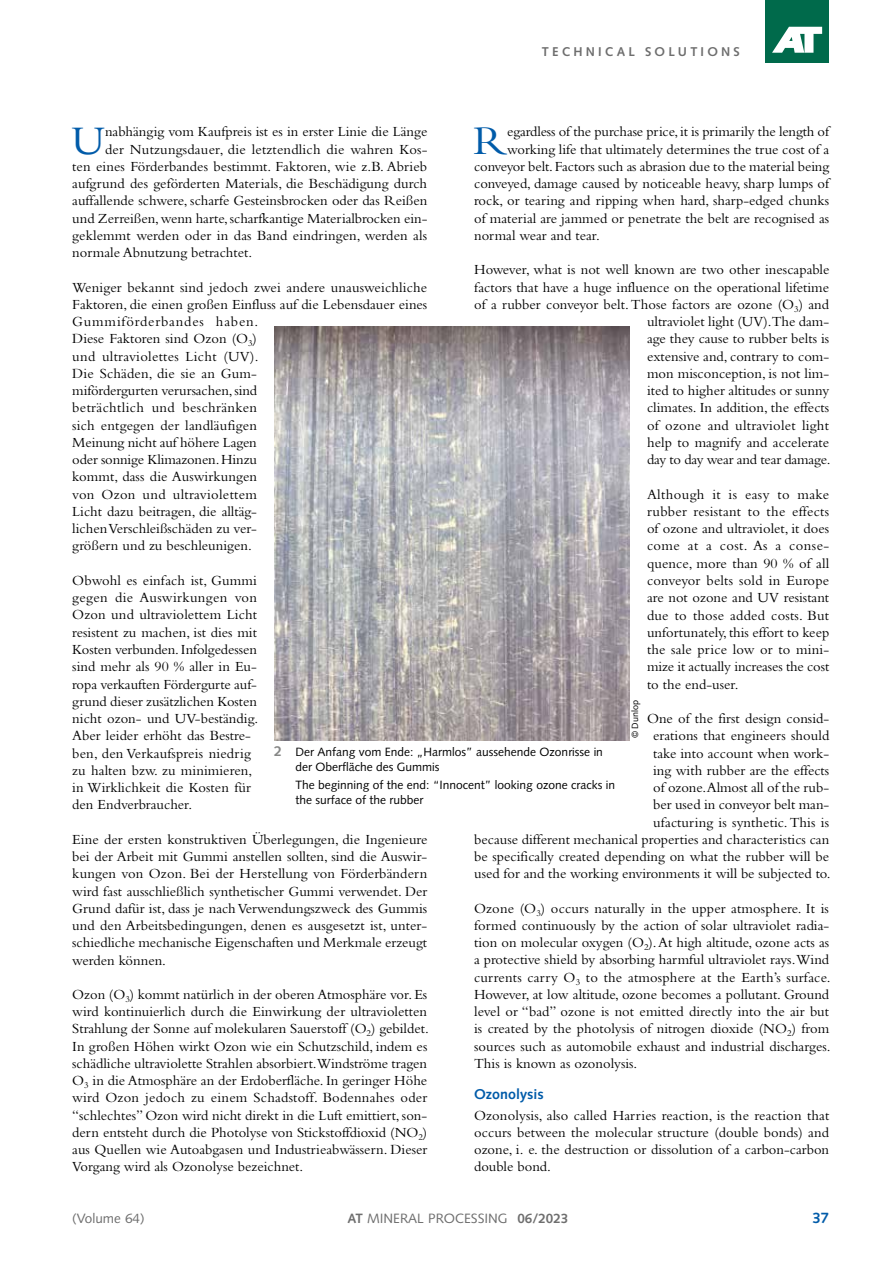
<style>
.page{position:relative;width:893px;height:1263px;background:#fff}
.page>*{position:absolute;margin:0;border:0;box-sizing:border-box;transform-origin:0 0}
.t1{font:42.3px "Bembo Std";color:#005ba9}
.t2{font:700 15px "Syntax LT Std";color:#005ba9}
.t3{font:14.55px/17.2px "Bembo Std";color:#000;text-align:justify}
.t4{font:700 14.25px "Syntax LT Std";color:#005ba9}
.t5{font:13.5px "Syntax LT Std";color:#6e6e6e}
.t6{font:700 12.75px "Syntax LT Std";letter-spacing:.25em;color:#6e6e6e}
.t7{font:12px/15px "Syntax LT Std";color:#000}
.t8{font:9px "Syntax LT Std";color:#000}
.s1{font-weight:700;font-size:14.25px;color:#868786}
.s2{font-weight:700}
</style>
<div class="page">
<div style="left:765px;top:0;width:64px;height:62px;background:#006a4b"></div>
<svg style="left:772px;top:27px;width:50px;height:26px"></svg>
<img style="left:274px;top:326px;width:356px;height:414px">
<p class="t6" style="left:542px;top:45px;width:199px">TECHNICAL SOLUTIONS</p>
<h1 class="t1" style="left:72px;top:116px;width:35px">U</h1>
<p class="t3" style="left:105px;top:123px;width:324px">nabhängig vom Kaufpreis ist es in erster Linie die Länge</p>
<h1 class="t1" style="left:473px;top:116px;width:35px">R</h1>
<p class="t3" style="left:507px;top:123px;width:323px">egardless of the purchase price, it is primarily the length of</p>
<p class="t3" style="left:105px;top:140px;width:324px">der Nutzungsdauer, die letztendlich die wahren Kos-</p>
<p class="t3" style="left:72px;top:157px;width:356px">ten eines Förderbandes bestimmt. Faktoren, wie z.B. Abrieb</p>
<p class="t3" style="left:72px;top:175px;width:356px">aufgrund des geförderten Materials, die Beschädigung durch</p>
<p class="t3" style="left:72px;top:192px;width:357px">auffallende schwere, scharfe Gesteinsbrocken oder das Reißen</p>
<p class="t3" style="left:72px;top:209px;width:357px">und Zerreißen, wenn harte, scharfkantige Materialbrocken ein-</p>
<p class="t3" style="left:72px;top:226px;width:356px">geklemmt werden oder in das Band eindringen, werden als</p>
<p class="t3" style="left:72px;top:244px;width:181px">normale Abnutzung betrachtet.</p>
<p class="t3" style="left:72px;top:278px;width:357px;text-align:left">Weniger bekannt sind jedoch zwei andere unausweichliche Faktoren, die einen großen Einfluss auf die Lebensdauer eines Gummiförderbandes haben.<br>Diese Faktoren sind Ozon (O<sub>3</sub>)<br>und ultraviolettes Licht (UV).<br>Die Schäden, die sie an Gum-<br>mifördergurten verursachen, sind<br>beträchtlich und beschränken<br>sich entgegen der landläufigen<br>Meinung nicht auf höhere Lagen<br>oder sonnige Klimazonen. Hinzu<br>kommt, dass die Auswirkungen<br>von Ozon und ultraviolettem<br>Licht dazu beitragen, die alltäg-<br>lichen Verschleißschäden zu ver-<br>größern und zu beschleunigen.</p>
<p class="t3" style="left:72px;top:571px;width:188px;text-align:left">Obwohl es einfach ist, Gummi gegen die Auswirkungen von<br>Ozon und ultraviolettem Licht resistent zu machen, ist dies mit<br>Kosten verbunden. Infolgedessen sind mehr als 90 % aller in Eu&shy;ropa verkauften Fördergurte auf&shy;grund dieser zusätzlichen Kosten nicht ozon- und UV-beständig.<br>Aber leider erhöht das Bestre&shy;ben, den Verkaufspreis niedrig zu halten bzw. zu minimieren, in Wirklichkeit die Kosten für den Endverbraucher.</p>
<p class="t3" style="left:72px;top:830px;width:357px">Eine der ersten konstruktiven Überlegungen, die Ingenieure bei der Arbeit mit Gummi anstellen sollten, sind die Auswir&shy;kungen von Ozon. Bei der Herstellung von Förderbändern wird fast ausschließlich synthetischer Gummi verwendet. Der Grund dafür ist, dass je nach Verwendungszweck des Gummis und den Arbeitsbedingungen, denen es ausgesetzt ist, unter&shy;schiedliche mechanische Eigenschaften und Merkmale erzeugt werden können.</p>
<p class="t3" style="left:72px;top:985px;width:358px;text-align:left">Ozon (O<sub>3</sub>) kommt natürlich in der oberen Atmosphäre vor. Es wird kontinuierlich durch die Einwirkung der ultravioletten Strahlung der Sonne auf molekularen Sauerstoff (O<sub>2</sub>) gebildet.<br>In großen Höhen wirkt Ozon wie ein Schutzschild, indem es schädliche ultraviolette Strahlen absorbiert.Windströme tragen O<sub>3</sub> in die Atmosphäre an der Erdoberfläche. In geringer Höhe wird Ozon jedoch zu einem Schadstoff. Bodennahes oder “schlechtes” Ozon wird nicht direkt in die Luft emittiert, son&shy;dern entsteht durch die Photolyse von Stickstoffdioxid (NO<sub>2</sub>) aus Quellen wie Autoabgasen und Industrieabwässern. Dieser Vorgang wird als Ozonolyse bezeichnet.</p>
<p class="t3" style="left:507px;top:140px;width:323px">working life that ultimately determines the true cost of a</p>
<p class="t3" style="left:474px;top:157px;width:357px">conveyor belt. Factors such as abrasion due to the material being</p>
<p class="t3" style="left:474px;top:175px;width:356px">conveyed, damage caused by noticeable heavy, sharp lumps of</p>
<p class="t3" style="left:474px;top:192px;width:357px">rock, or tearing and ripping when hard, sharp-edged chunks</p>
<p class="t3" style="left:474px;top:209px;width:357px">of material are jammed or penetrate the belt are recognised as</p>
<p class="t3" style="left:474px;top:226px;width:127px">normal wear and tear.</p>
<p class="t3" style="left:474px;top:261px;width:358px;text-align:right">However, what is not well known are two other inescapable factors that have a huge influence on the operational lifetime of a rubber conveyor belt. Those factors are ozone (O<sub>3</sub>) and ultraviolet light (UV).The dam-<br>age they cause to rubber belts is<br>extensive and, contrary to com-<br>mon misconception, is not lim-<br>ited to higher altitudes or sunny<br>climates. In addition, the effects<br>of ozone and ultraviolet light<br>help to magnify and accelerate<br>day to day wear and tear damage.</p>
<p class="t3" style="left:647px;top:485px;width:184px">Although it is easy to make rubber resistant to the effects of ozone and ultraviolet, it does come at a cost. As a conse&shy;quence, more than 90 % of all conveyor belts sold in Europe are not ozone and UV resistant due to those added costs. But unfortunately, this effort to keep the sale price low or to mini&shy;mize it actually increases the cost to the end-user.</p>
<p class="t3" style="left:474px;top:710px;width:358px;text-align:right">One of the first design consid-<br>erations that engineers should<br>take into account when work-<br>ing with rubber are the effects<br>of ozone.Almost all of the rub-<br>ber used in conveyor belt man-<br>ufacturing is synthetic. This is<br>because different mechanical properties and characteristics can be specifically created depending on what the rubber will be used for and the working environments it will be subjected to.</p>
<p class="t3" style="left:474px;top:899px;width:358px">Ozone (O<sub>3</sub>) occurs naturally in the upper atmosphere. It is formed continuously by the action of solar ultraviolet radia&shy;tion on molecular oxygen (O<sub>2</sub>). At high altitude, ozone acts as a protective shield by absorbing harmful ultraviolet rays.Wind currents carry O<sub>3</sub> to the atmosphere at the Earth’s surface.<br>However, at low altitude, ozone becomes a pollutant. Ground level or “bad” ozone is not emitted directly into the air but is created by the photolysis of nitrogen dioxide (NO<sub>2</sub>) from sources such as automobile exhaust and industrial discharges.<br>This is known as ozonolysis.</p>
<p class="t4" style="left:474px;top:1086px;width:71px">Ozonolysis</p>
<p class="t3" style="left:474px;top:1106px;width:357px">Ozonolysis, also called Harries reaction, is the reaction that occurs between the molecular structure (double bonds) and ozone, i. e. the destruction or dissolution of a carbon-carbon double bond.</p>
<p class="t8" style="left:630px;top:738px;width:40px;rotate:-90deg">© Dunlop</p>
<p class="t7" style="left:296px;top:744px;width:309px;text-indent:-21px"><span class="s1">2</span> Der Anfang vom Ende: „Harmlos” aussehende Ozonrisse in der Oberfläche des Gummis</p>
<p class="t7" style="left:296px;top:777px;width:321px">The beginning of the end: “Innocent” looking ozone cracks in the surface of the rubber</p>
<p class="t5" style="left:72px;top:1210px;width:74px">(Volume 64)</p>
<p class="t5" style="left:347px;top:1210px;width:222px"><span class="s2">AT</span> MINERAL PROCESSING <span class="s2">06/2023</span></p>
<p class="t2" style="left:812px;top:1209px;width:18px">37</p>
</div>
